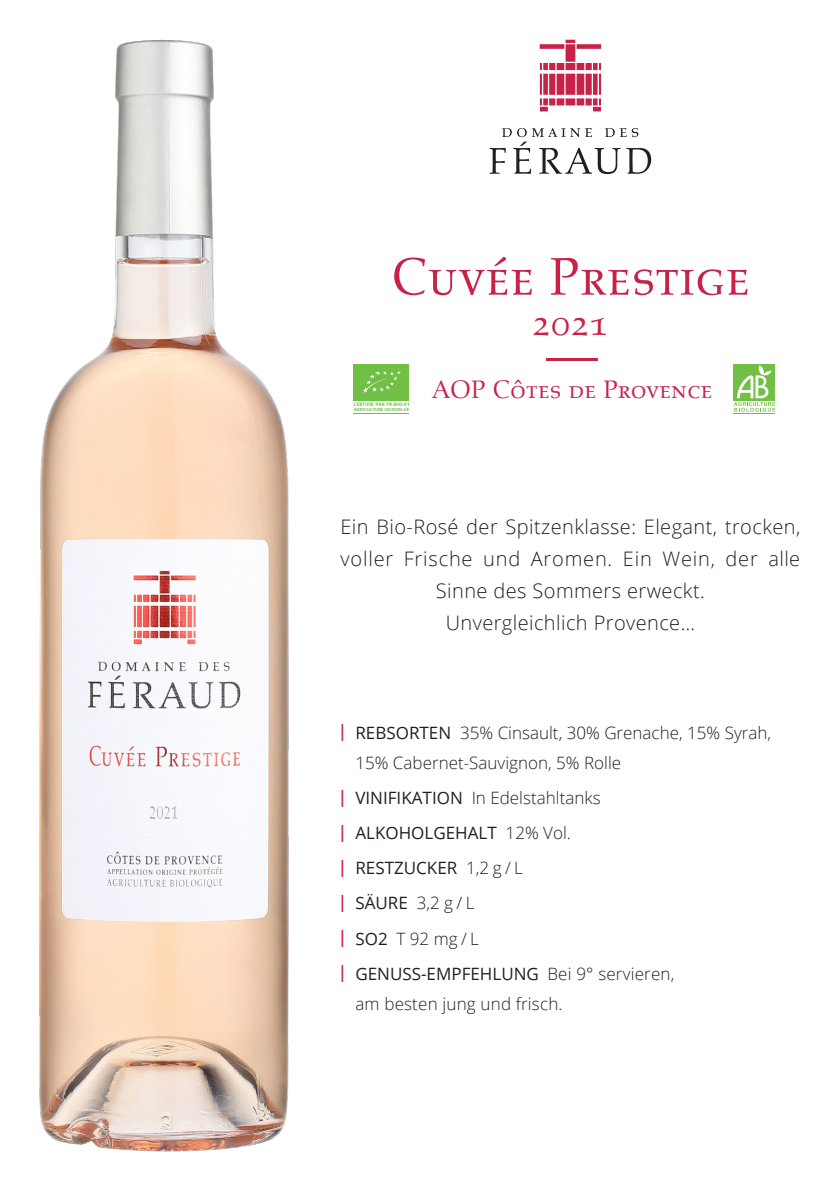
<style>
.page{position:relative;width:840px;height:1191px;background:#fff}
.page>*{position:absolute;margin:0;border:0;box-sizing:border-box;transform-origin:0 0}
.t1{font:54px "Aldus Roman SC";letter-spacing:.01em;color:#c82249}
.t2{font:38px "Aldus Roman SC";color:#c82249}
.t3{font:26px "Aldus Roman SC";letter-spacing:.01em;color:#c82249}
.t4{font:300 20px/32px "Open Sans";letter-spacing:.02em;color:#231f20;text-align:center}
.t5{font:300 17px/30px "Open Sans";color:#231f20}
.t6{font:17px "Open Sans";color:#231f20}
.t7{font:700 4.8px "Open Sans";letter-spacing:.01em;color:#71bf44}
.t8{font:700 4.4px "Open Sans";letter-spacing:-.005em;color:#71bf44}
.s1{font-weight:600;color:#c82249}
.s2{font-weight:400}
.s3{font-weight:300}
</style>
<div class="page">
<img style="left:40px;top:39px;width:249px;height:1112px">
<hr style="left:546px;top:359px;width:51px;height:2px;background:#c82249">
<div style="left:354px;top:364px;width:55px;height:36px;background:#71bf44"></div>
<svg style="left:363px;top:371px;width:38px;height:22px"></svg>
<hr style="left:354px;top:413px;width:55px;height:1px;background:#71bf44">
<div style="left:733px;top:364px;width:41px;height:36px;background:#71bf44"></div>
<svg style="left:733px;top:365px;width:41px;height:47px"></svg>
<hr style="left:733px;top:413px;width:41px;height:1px;background:#71bf44">
<svg style="left:489px;top:128px;width:161px;height:46px"></svg>
<svg style="left:539px;top:40px;width:61px;height:71px"></svg>
<p class="t1" style="left:391px;top:246px;width:360px">Cuvée Prestige</p>
<p class="t2" style="left:531px;top:301px;width:79px">2021</p>
<p class="t7" style="left:353px;top:401px;width:58px">CERTIFIÉ PAR FR-BIO-01</p>
<p class="t8" style="left:354px;top:406px;width:57px">AGRICULTURE UE/NON-UE</p>
<p class="t3" style="left:431px;top:375px;width:282px">AOP Côtes de Provence</p>
<p class="t4" style="left:340px;top:510px;width:461px">Ein Bio-Rosé der Spitzenklasse: Elegant, trocken, voller Frische und Aromen. Ein Wein, der alle<br>Sinne des Sommers erweckt.</p>
<p class="t4" style="left:445px;top:606px;width:251px">Unvergleichlich Provence…</p>
<p class="t5" style="left:337px;top:717px;width:435px"><span class="s1">|</span> <span class="s2">REBSORTEN</span> 35% Cinsault, 30% Grenache, 15% Syrah,</p>
<p class="t5" style="left:355px;top:747px;width:267px">15% Cabernet-Sauvignon, 5% Rolle</p>
<p class="t5" style="left:337px;top:782px;width:264px"><span class="s1">|</span> <span class="s2">VINIFIKATION</span> In Edelstahltanks</p>
<p class="t6" style="left:337px;top:821px;width:234px"><span class="s1">|</span> ALKOHOLGEHALT <span class="s3">12% Vol.</span></p>
<p class="t6" style="left:337px;top:856px;width:187px"><span class="s1">|</span> RESTZUCKER <span class="s3">1,2 g / L</span></p>
<p class="t5" style="left:337px;top:887px;width:138px"><span class="s1">|</span> <span class="s2">SÄURE</span> 3,2 g / L</p>
<p class="t5" style="left:337px;top:923px;width:143px"><span class="s1">|</span> <span class="s2">SO2</span> T 92 mg / L</p>
<p class="t5" style="left:355px;top:958px;width:320px;text-indent:-18px"><span class="s1">|</span> <span class="s2">GENUSS-EMPFEHLUNG</span> Bei 9° servieren, am besten jung und frisch.</p>
</div>
